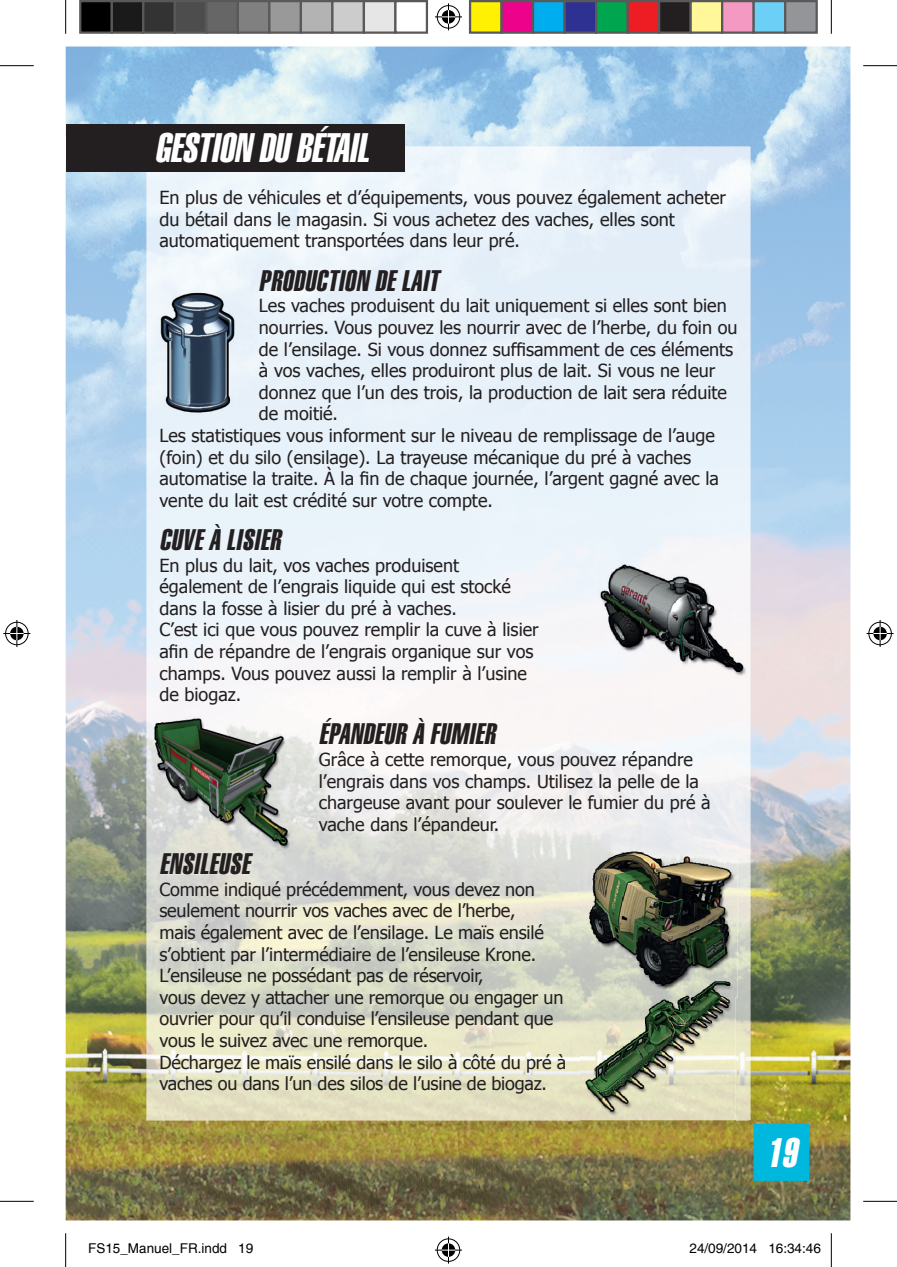
<style>
.page{position:relative;width:897px;height:1267px;background:#fff}
.page>*{position:absolute;margin:0;border:0;box-sizing:border-box;transform-origin:0 0}
.t1{font:italic 40.5px "Helvetica Extra Compressed";color:#fff}
.t2{font:italic 29.25px "Helvetica Extra Compressed";color:#231f20}
.t3{font:18px/21.6px "Tahoma";color:#231f20}
.t4{font:13.5px "Helvetica";color:#000}
</style>
<div class="page">
<img style="left:66px;top:47px;width:784px;height:1173px">
<div style="left:147px;top:147px;width:603px;height:448px;background:#e9f2fa"></div>
<img style="left:147px;top:595px;width:452px;height:525px">
<img style="left:675px;top:595px;width:75px;height:525px">
<img style="left:599px;top:695px;width:76px;height:146px">
<img style="left:160px;top:853px;width:93px;height:21px">
<img style="left:749px;top:1120px;width:64px;height:64px">
<img style="left:594px;top:540px;width:155px;height:155px">
<img style="left:151px;top:707px;width:144px;height:144px">
<img style="left:582px;top:841px;width:155px;height:155px">
<img style="left:580px;top:968px;width:155px;height:156px">
<img style="left:582px;top:968px;width:153px;height:28px">
<img style="left:159px;top:286px;width:76px;height:132px">
<div style="left:66px;top:124px;width:338px;height:48px;background:#231f20"></div>
<hr style="left:0;top:65px;width:34px;height:1px;background:#000">
<hr style="left:863px;top:65px;width:34px;height:1px;background:#000">
<hr style="left:0;top:1201px;width:34px;height:1px;background:#000">
<hr style="left:863px;top:1201px;width:34px;height:1px;background:#000">
<hr style="left:65px;top:0;width:1px;height:34px;background:#000">
<hr style="left:65px;top:1233px;width:1px;height:34px;background:#000">
<hr style="left:831px;top:0;width:1px;height:34px;background:#000">
<hr style="left:831px;top:1233px;width:1px;height:34px;background:#000">
<svg style="left:435px;top:3px;width:27px;height:27px"></svg>
<svg style="left:435px;top:1236px;width:27px;height:27px"></svg>
<svg style="left:3px;top:620px;width:27px;height:27px"></svg>
<svg style="left:866px;top:620px;width:27px;height:27px"></svg>
<div style="left:80px;top:1px;width:32px;height:32px;background:#000"></div>
<div style="left:79px;top:0;width:34px;height:34px;border:2px solid #595959"></div>
<div style="left:112px;top:1px;width:31px;height:32px;background:#1a1a1a"></div>
<div style="left:111px;top:0;width:33px;height:34px;border:2px solid #595959"></div>
<div style="left:143px;top:1px;width:32px;height:32px;background:#333"></div>
<div style="left:142px;top:0;width:34px;height:34px;border:2px solid #595959"></div>
<div style="left:175px;top:1px;width:31px;height:32px;background:#4d4d4d"></div>
<div style="left:174px;top:0;width:33px;height:34px;border:2px solid #595959"></div>
<div style="left:206px;top:1px;width:32px;height:32px;background:#666"></div>
<div style="left:205px;top:0;width:34px;height:34px;border:2px solid #595959"></div>
<div style="left:238px;top:1px;width:31px;height:32px;background:#808080"></div>
<div style="left:237px;top:0;width:33px;height:34px;border:2px solid #595959"></div>
<div style="left:269px;top:1px;width:32px;height:32px;background:#999"></div>
<div style="left:268px;top:0;width:34px;height:34px;border:2px solid #595959"></div>
<div style="left:301px;top:1px;width:31px;height:32px;background:#b3b3b3"></div>
<div style="left:300px;top:0;width:33px;height:34px;border:2px solid #595959"></div>
<div style="left:332px;top:1px;width:32px;height:32px;background:#ccc"></div>
<div style="left:331px;top:0;width:34px;height:34px;border:2px solid #595959"></div>
<div style="left:364px;top:1px;width:31px;height:32px;background:#e6e6e6"></div>
<div style="left:363px;top:0;width:33px;height:34px;border:2px solid #595959"></div>
<div style="left:394px;top:0;width:34px;height:34px;border:2px solid #595959"></div>
<div style="left:470px;top:1px;width:31px;height:32px;background:#fff101"></div>
<div style="left:469px;top:0;width:33px;height:34px;border:2px solid #595959"></div>
<div style="left:501px;top:1px;width:32px;height:32px;background:#ed028c"></div>
<div style="left:500px;top:0;width:34px;height:34px;border:2px solid #595959"></div>
<div style="left:533px;top:1px;width:31px;height:32px;background:#00aeef"></div>
<div style="left:532px;top:0;width:33px;height:34px;border:2px solid #595959"></div>
<div style="left:564px;top:1px;width:32px;height:32px;background:#2e3092"></div>
<div style="left:563px;top:0;width:34px;height:34px;border:2px solid #595959"></div>
<div style="left:596px;top:1px;width:31px;height:32px;background:#00a54f"></div>
<div style="left:595px;top:0;width:33px;height:34px;border:2px solid #595959"></div>
<div style="left:627px;top:1px;width:32px;height:32px;background:#ee1d23"></div>
<div style="left:626px;top:0;width:34px;height:34px;border:2px solid #595959"></div>
<div style="left:659px;top:1px;width:31px;height:32px;background:#231f20"></div>
<div style="left:658px;top:0;width:33px;height:34px;border:2px solid #595959"></div>
<div style="left:690px;top:1px;width:32px;height:32px;background:#fff79a"></div>
<div style="left:689px;top:0;width:34px;height:34px;border:2px solid #595959"></div>
<div style="left:722px;top:1px;width:31px;height:32px;background:#f499c2"></div>
<div style="left:721px;top:0;width:33px;height:34px;border:2px solid #595959"></div>
<div style="left:753px;top:1px;width:32px;height:32px;background:#6bcff6"></div>
<div style="left:752px;top:0;width:34px;height:34px;border:2px solid #595959"></div>
<div style="left:785px;top:1px;width:31px;height:32px;background:#939598"></div>
<div style="left:784px;top:0;width:33px;height:34px;border:2px solid #595959"></div>
<h1 class="t1" style="left:155px;top:123px;width:224px">GESTION DUBÉTAIL</h1>
<p class="t3" style="left:159px;top:186px;width:568px">En plus de véhicules et d’équipements, vous pouvez également acheter du bétail dans le magasin. Si vous achetez des vaches, elles sont automatiquement transportées dans leur pré.</p>
<h2 class="t2" style="left:259px;top:263px;width:187px">PRODUCTION DELAIT</h2>
<p class="t3" style="left:259px;top:294px;width:469px">Les vaches produisent du lait uniquement si elles sont bien</p>
<p class="t3" style="left:259px;top:316px;width:480px">nourries. Vous pouvez les nourrir avec de l’herbe, du foin ou</p>
<p class="t3" style="left:259px;top:337px;width:476px">de l’ensilage. Si vous donnez suffisamment de ces éléments</p>
<p class="t3" style="left:259px;top:359px;width:458px">à vos vaches, elles produiront plus de lait. Si vous ne leur</p>
<p class="t3" style="left:259px;top:380px;width:469px">donnez que l’un des trois, la production de lait sera réduite</p>
<p class="t3" style="left:259px;top:402px;width:81px">de moitié.</p>
<p class="t3" style="left:159px;top:424px;width:557px">Les statistiques vous informent sur le niveau de remplissage de l’auge</p>
<p class="t3" style="left:159px;top:445px;width:533px">(foin) et du silo (ensilage). La trayeuse mécanique du pré à vaches</p>
<p class="t3" style="left:159px;top:467px;width:561px">automatise la traite. À la fin de chaque journée, l’argent gagné avec la</p>
<p class="t3" style="left:159px;top:488px;width:335px">vente du lait est crédité sur votre compte.</p>
<h2 class="t2" style="left:159px;top:522px;width:128px">CUVEÀ LISIER</h2>
<p class="t3" style="left:159px;top:553px;width:381px">En plus du lait, vos vaches produisent également de l’engrais liquide qui est stocké dans la fosse à lisier du pré à vaches.<br>C’est ici que vous pouvez remplir la cuve à lisier afin de répandre de l’engrais organique sur vos champs. Vous pouvez aussi la remplir à l’usine de biogaz.</p>
<h2 class="t2" style="left:319px;top:716px;width:184px">ÉPANDEUR À FUMIER</h2>
<p class="t3" style="left:319px;top:748px;width:393px">Grâce à cette remorque, vous pouvez répandre l’engrais dans vos champs. Utilisez la pelle de la chargeuse avant pour soulever le fumier du pré à vache dans l’épandeur.</p>
<h2 class="t2" style="left:159px;top:846px;width:98px">ENSILEUSE</h2>
<p class="t3" style="left:159px;top:877px;width:408px">Comme indiqué précédemment, vous devez non seulement nourrir vos vaches avec de l’herbe,<br>mais également avec de l’ensilage. Le maïs ensilé s’obtient par l’intermédiaire de l’ensileuse Krone.<br>L’ensileuse ne possédant pas de réservoir,<br>vous devez y attacher une remorque ou engager un ouvrier pour qu’il conduise l’ensileuse pendant que vous le suivez avec une remorque.<br>Déchargez le maïs ensilé dans le silo à côté du pré à vaches ou dans l’un des silos de l’usine de biogaz.</p>
<h1 class="t1" style="left:766px;top:1128px;width:40px">19</h1>
<p class="t4" style="left:88px;top:1240px;width:167px">FS15_Manuel_FR.indd 19</p>
<p class="t4" style="left:689px;top:1240px;width:133px">24/09/2014 16:34:46</p>
</div>
